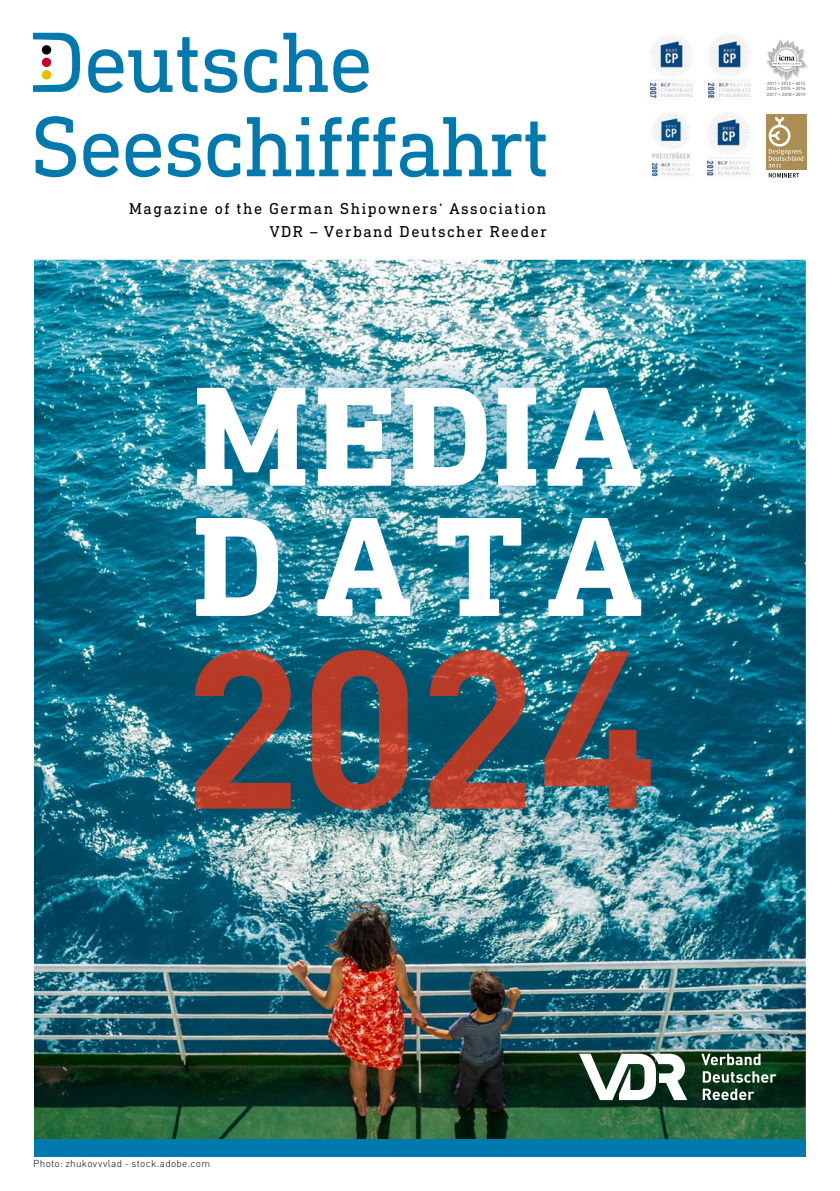
<style>
.page{position:relative;width:840px;height:1191px;background:#fff}
.page>*{position:absolute;margin:0;border:0;box-sizing:border-box;transform-origin:0 0}
.t1{font:700 220.6px "DIN Pro";color:#e53517}
._2__Vortext{font:700 144px "DIN Next Slab Pro";letter-spacing:.035em;color:#fff}
.t2{font:16px "DIN Next Slab Pro";letter-spacing:.095em;color:#000}
.t3{font:300 10px "DIN Pro";letter-spacing:.03em;color:#000}
.t4{font:700 4.6px/5.4px "DIN Pro";color:#87888a;text-align:justify}
</style>
<div class="page">
<img style="left:34px;top:260px;width:771px;height:879px">
<div style="left:34px;top:1139px;width:771px;height:18px;background:#007aae"></div>
<svg style="left:578px;top:1053px;width:109px;height:47px"></svg>
<svg style="left:702px;top:1071px;width:74px;height:11px"></svg>
<svg style="left:702px;top:1088px;width:52px;height:12px"></svg>
<svg style="left:701px;top:1053px;width:59px;height:12px"></svg>
<svg style="left:36px;top:116px;width:509px;height:61px"></svg>
<svg style="left:33px;top:33px;width:47px;height:59px"></svg>
<svg style="left:88px;top:37px;width:109px;height:56px"></svg>
<svg style="left:204px;top:49px;width:33px;height:44px"></svg>
<svg style="left:244px;top:49px;width:32px;height:44px"></svg>
<svg style="left:283px;top:33px;width:44px;height:59px"></svg>
<svg style="left:333px;top:49px;width:35px;height:44px"></svg>
<div style="left:42px;top:45px;width:9px;height:10px;background:#000;border-radius:50%"></div>
<div style="left:42px;top:58px;width:9px;height:9px;background:#c4032f;border-radius:50%"></div>
<div style="left:42px;top:70px;width:9px;height:9px;background:#e4be00;border-radius:50%"></div>
<img style="left:652px;top:112px;width:37px;height:65px">
<img style="left:707px;top:112px;width:42px;height:64px">
<img style="left:708px;top:34px;width:41px;height:64px">
<img style="left:650px;top:34px;width:41px;height:64px">
<div style="left:765px;top:114px;width:41px;height:56px;background:#ac8d53"></div>
<svg style="left:768px;top:173px;width:30px;height:4px"></svg>
<svg style="left:768px;top:117px;width:34px;height:50px"></svg>
<svg style="left:767px;top:39px;width:39px;height:42px"></svg>
<div style="left:166px;top:356px;width:505px;height:291px;background:#007aae;opacity:.75"></div>
<p class="t2" style="left:129px;top:199px;width:418px">Magazine of the German Shipowners‘ Association</p>
<p class="t2" style="left:269px;top:222px;width:278px">VDR – Verband Deutscher Reeder</p>
<p class="_2__Vortext" style="left:193px;top:352px;width:451px">MEDIA</p>
<p class="_2__Vortext" style="left:192px;top:483px;width:452px">DATA</p>
<h1 class="t1" style="left:182px;top:579px;width:477px">2024</h1>
<p class="t4" style="left:766px;top:80px;width:40px">2011 • 2012 • 2013<br>2014 • 2015 • 2016<br>2017 • 2018 • 2019</p>
<p class="t3" style="left:33px;top:1156px;width:178px">Photo: zhukovvvlad - stock.adobe.com</p>
</div>
